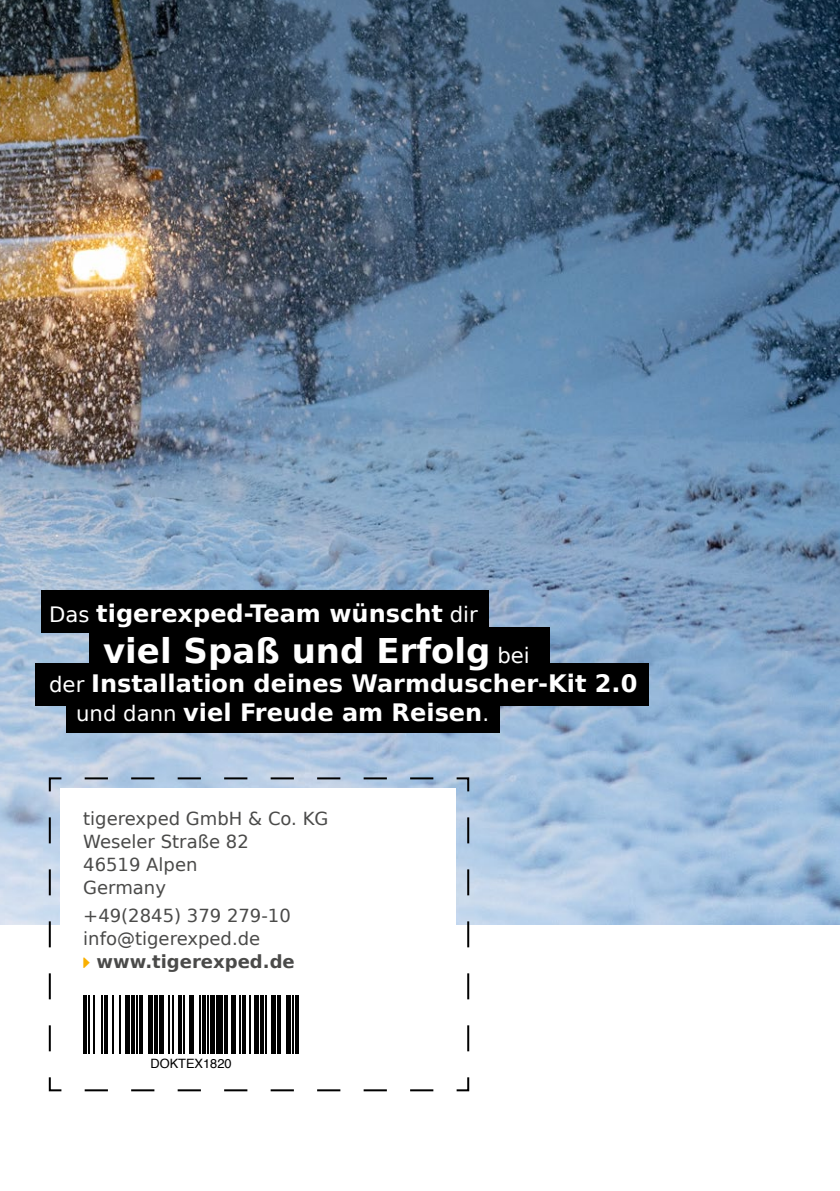
<style>
.page{position:relative;width:840px;height:1191px;background:#fff}
.page>*{position:absolute;margin:0;border:0;box-sizing:border-box;transform-origin:0 0}
.t1{font:700 34px "Bitstream Vera Sans";color:#fff}
.t2{font:700 24px/28.8px "Bitstream Vera Sans";color:#fff}
.t3{font:18px/23px "Bitstream Vera Sans";color:#4a4a49}
.t4{font:700 18px "Bitstream Vera Sans";color:#4a4a49}
.t5{font:12.8px "Helvetica";color:#000}
.s1{font-weight:400;font-size:21.2px}
</style>
<div class="page">
<img style="left:0;top:0;width:839px;height:924px">
<svg style="left:48px;top:776px;width:422px;height:316px"></svg>
<div style="left:60px;top:788px;width:395px;height:293px;background:#fff"></div>
<hr style="left:84px;top:995px;width:3px;height:58px;background:#000">
<hr style="left:88px;top:995px;width:2px;height:58px;background:#000">
<hr style="left:93px;top:995px;width:2px;height:58px;background:#000">
<hr style="left:101px;top:995px;width:2px;height:58px;background:#000">
<hr style="left:104px;top:995px;width:4px;height:58px;background:#000">
<hr style="left:112px;top:995px;width:2px;height:58px;background:#000">
<hr style="left:119px;top:995px;width:1px;height:58px;background:#000">
<div style="left:125px;top:995px;width:5px;height:58px;background:#000"></div>
<hr style="left:132px;top:995px;width:3px;height:58px;background:#000">
<hr style="left:136px;top:995px;width:2px;height:58px;background:#000">
<hr style="left:140px;top:995px;width:3px;height:58px;background:#000">
<hr style="left:148px;top:995px;width:4px;height:58px;background:#000">
<hr style="left:154px;top:995px;width:3px;height:58px;background:#000">
<div style="left:159px;top:995px;width:5px;height:58px;background:#000"></div>
<hr style="left:168px;top:995px;width:2px;height:58px;background:#000">
<hr style="left:172px;top:995px;width:1px;height:58px;background:#000">
<hr style="left:178px;top:995px;width:3px;height:58px;background:#000">
<hr style="left:183px;top:995px;width:1px;height:58px;background:#000">
<div style="left:189px;top:995px;width:5px;height:58px;background:#000"></div>
<hr style="left:199px;top:995px;width:1px;height:58px;background:#000">
<hr style="left:202px;top:995px;width:3px;height:58px;background:#000">
<hr style="left:207px;top:995px;width:1px;height:58px;background:#000">
<div style="left:210px;top:995px;width:5px;height:58px;background:#000"></div>
<div style="left:216px;top:995px;width:7px;height:58px;background:#000"></div>
<hr style="left:225px;top:995px;width:3px;height:58px;background:#000">
<div style="left:231px;top:995px;width:5px;height:58px;background:#000"></div>
<hr style="left:239px;top:995px;width:2px;height:58px;background:#000">
<hr style="left:242px;top:995px;width:3px;height:58px;background:#000">
<hr style="left:249px;top:995px;width:1px;height:58px;background:#000">
<div style="left:253px;top:995px;width:5px;height:58px;background:#000"></div>
<hr style="left:260px;top:995px;width:3px;height:58px;background:#000">
<hr style="left:265px;top:995px;width:1px;height:58px;background:#000">
<div style="left:271px;top:995px;width:5px;height:58px;background:#000"></div>
<hr style="left:277px;top:995px;width:4px;height:58px;background:#000">
<div style="left:285px;top:995px;width:5px;height:58px;background:#000"></div>
<hr style="left:292px;top:995px;width:1px;height:58px;background:#000">
<hr style="left:295px;top:995px;width:3px;height:58px;background:#000">
<div style="left:42px;top:590px;width:447px;height:43px;background:#000"></div>
<div style="left:89px;top:627px;width:460px;height:42px;background:#000"></div>
<div style="left:35px;top:663px;width:614px;height:43px;background:#000"></div>
<div style="left:66px;top:690px;width:433px;height:43px;background:#000"></div>
<p class="t2" style="left:49px;top:599px;width:430px"><span class="s1">Das</span> tigerexped-Team wünscht <span class="s1">dir</span></p>
<h1 class="t1" style="left:103px;top:631px;width:428px">viel Spaß und Erfolg <span class="s1">bei</span></h1>
<p class="t2" style="left:76px;top:669px;width:562px;text-indent:-27px"><span class="s1">der</span> Installation deines Warmduscher-Kit 2.0 <span class="s1">und dann</span> viel Freude am Reisen<span class="s1">.</span></p>
<p class="t3" style="left:83px;top:807px;width:247px">tigerexped GmbH &amp; Co. KG<br>Weseler Straße 82<br>46519 Alpen<br>Germany</p>
<p class="t3" style="left:83px;top:904px;width:209px">+49(2845) 379 279-10 info@tigerexped.de</p>
<p class="t4" style="left:96px;top:951px;width:200px">www.tigerexped.de</p>
<p class="t5" style="left:150px;top:1053px;width:83px">DOKTEX1820</p>
</div>
